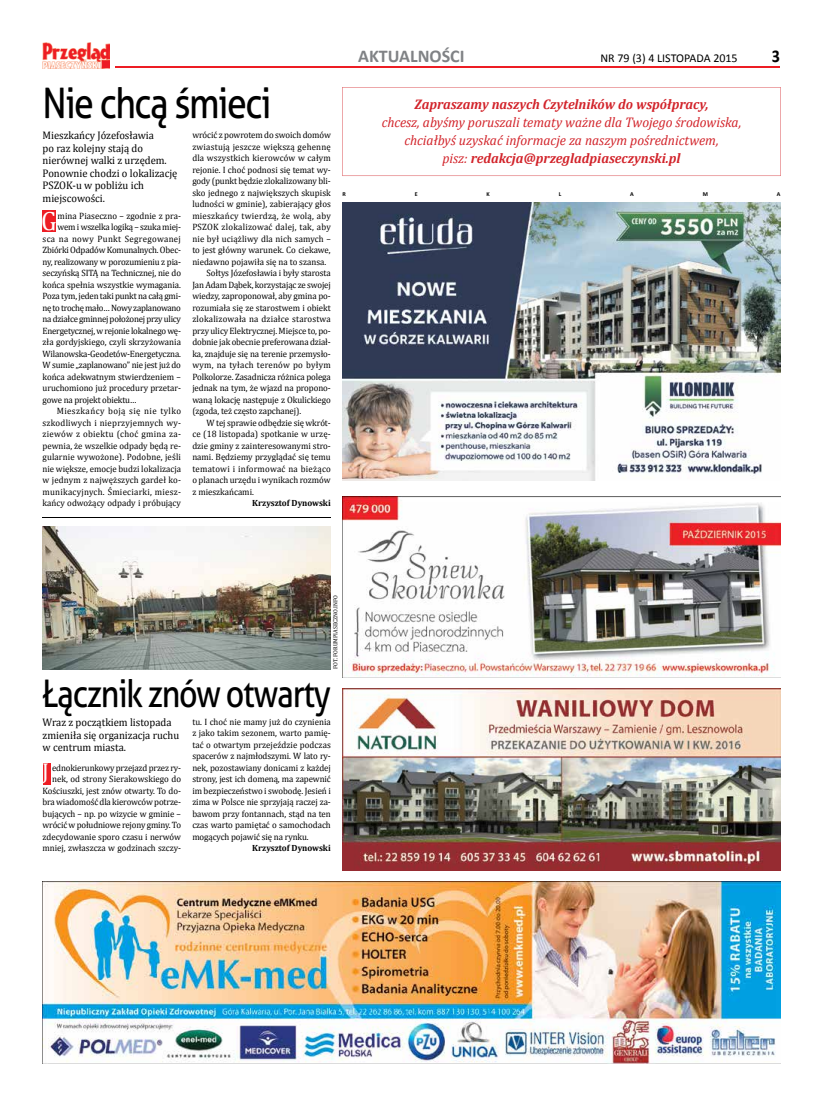
<style>
.page{position:relative;width:820px;height:1106px;background:#fff}
.page>*{position:absolute;margin:0;border:0;box-sizing:border-box;transform-origin:0 0}
.t1{font:42px "Aller";letter-spacing:-.04em;color:#000;scale:.85 1}
.t2{font:38px "Aller";letter-spacing:-.04em;color:#000;scale:.85 1}
.t3{font:26.5px "Cambria";color:#fff;scale:.96 1}
.t4{font:23px "Cambria";color:#fff;scale:.96 1}
.t5{font:700 18px "Calibri";color:#808285}
.t6{font:700 18px "Calibri";color:#000;scale:.9 1}
.t7{font:italic 14px/18px "Cambria";color:#d2232a;text-align:center;scale:.96 1}
.t8{font:italic 700 14px "Cambria";color:#d2232a;scale:.96 1}
.t9{font:12px "Calibri";color:#000}
.t10{font:11px/12.5px "Cambria";color:#000;scale:.96 1}
.t11{font:9.2px/11.5px "Cambria";letter-spacing:-.005em;color:#000;text-align:right;scale:.96 1}
.t12{font:9.2px "Cambria";letter-spacing:.025em;color:#000;scale:.96 1}
.t13{font:9.2px "Cambria";letter-spacing:.015em;color:#000;scale:.96 1}
.t14{font:9.2px "Cambria";letter-spacing:.03em;color:#000;scale:.96 1}
.t15{font:9.2px "Cambria";letter-spacing:.02em;color:#000;scale:.96 1}
.t16{font:9.2px "Cambria";letter-spacing:-.025em;color:#000;scale:.96 1}
.t17{font:9.2px "Cambria";letter-spacing:-.03em;color:#000;scale:.96 1}
.t18{font:9.2px "Cambria";letter-spacing:.035em;color:#000;scale:.96 1}
.t19{font:9.2px "Cambria";letter-spacing:.045em;color:#000;scale:.96 1}
.t20{font:700 9px "Cambria";color:#000;scale:.96 1}
.t21{font:6px "Cambria";color:#000;scale:.96 1}
.t22{font:700 6px "Calibri";color:#000}
.s1{font-weight:700}
</style>
<div class="page">
<hr style="left:43px;top:66px;width:737px;height:2px;background:#ed1d24">
<div style="left:43px;top:42px;width:71px;height:26px;background:#fff"></div>
<img style="left:43px;top:42px;width:67px;height:26px">
<img style="left:43px;top:882px;width:736px;height:181px">
<div style="left:43px;top:211px;width:13px;height:21px;background:#ed1d24"></div>
<div style="left:43px;top:763px;width:7px;height:21px;background:#ed1d24"></div>
<img style="left:43px;top:526px;width:288px;height:143px">
<hr style="left:43px;top:517px;width:288px;height:1px;background:#000">
<img style="left:342px;top:496px;width:438px;height:181px">
<img style="left:342px;top:688px;width:438px;height:182px">
<img style="left:342px;top:203px;width:438px;height:277px">
<svg style="left:342px;top:87px;width:438px;height:89px"></svg>
<h1 class="t1" style="left:43px;top:78px;width:271px">Nie chcą śmieci</h1>
<p class="t10" style="left:43px;top:129px;width:142px">Mieszkańcy Józefosławia<br>po raz kolejny stają do nierównej walki z urzędem.<br>Ponownie chodzi o lokalizację<br>PSZOK-u w pobliżu ich miejscowości.</p>
<h3 class="t3" style="left:41px;top:205px;width:18px">G</h3>
<p class="t11" style="left:58px;top:210px;width:130px">mina Piaseczno – zgodnie z pra-</p>
<p class="t11" style="left:58px;top:221px;width:130px">wem i wszelka logiką – szuka miej-</p>
<p class="t18" style="left:43px;top:233px;width:146px">sca na nowy Punkt Segregowanej</p>
<p class="t11" style="left:43px;top:244px;width:146px">Zbiórki Odpadów Komunalnych. Obec-</p>
<p class="t11" style="left:43px;top:256px;width:146px">ny, realizowany w porozumieniu z pia-</p>
<p class="t11" style="left:43px;top:267px;width:146px">seczyńską SITĄ na Technicznej, nie do</p>
<p class="t11" style="left:43px;top:279px;width:146px">końca spełnia wszystkie wymagania.</p>
<p class="t11" style="left:43px;top:290px;width:146px">Poza tym, jeden taki punkt na całą gmi-</p>
<p class="t17" style="left:43px;top:302px;width:146px">nę to trochę mało… Nowy zaplanowano</p>
<p class="t16" style="left:43px;top:313px;width:146px">na działce gminnej położonej przy ulicy</p>
<p class="t11" style="left:43px;top:325px;width:146px">energetycznej, w rejonie lokalnego wę-</p>
<p class="t11" style="left:43px;top:336px;width:146px">zła gordyjskiego, czyli skrzyżowania</p>
<p class="t11" style="left:43px;top:348px;width:146px">Wilanowska-Geodetów-energetyczna.</p>
<p class="t11" style="left:43px;top:359px;width:146px">W sumie „zaplanowano” nie jest już do</p>
<p class="t11" style="left:43px;top:371px;width:146px">końca adekwatnym stwierdzeniem –</p>
<p class="t11" style="left:43px;top:382px;width:146px">uruchomiono już procedury przetar-</p>
<p class="t11" style="left:43px;top:394px;width:99px">gowe na projekt obiektu…</p>
<p class="t19" style="left:57px;top:405px;width:131px">Mieszkańcy boją się nie tylko</p>
<p class="t12" style="left:43px;top:417px;width:146px">szkodliwych i nieprzyjemnych wy-</p>
<p class="t14" style="left:43px;top:428px;width:146px">ziewów z obiektu (choć gmina za-</p>
<p class="t11" style="left:43px;top:440px;width:146px">pewnia, że wszelkie odpady będą re-</p>
<p class="t13" style="left:43px;top:451px;width:146px">gularnie wywożone). Podobne, jeśli</p>
<p class="t11" style="left:43px;top:463px;width:146px">nie większe, emocje budzi lokalizacja</p>
<p class="t13" style="left:43px;top:474px;width:146px">w jednym z najwęższych gardeł ko-</p>
<p class="t14" style="left:43px;top:486px;width:146px">munikacyjnych. Śmieciarki, miesz-</p>
<p class="t11" style="left:43px;top:497px;width:146px">kańcy odwożący odpady i próbujący</p>
<p class="t11" style="left:192px;top:129px;width:146px">wrócić z powrotem do swoich domów</p>
<p class="t15" style="left:192px;top:141px;width:146px">zwiastują jeszcze większą gehennę</p>
<p class="t13" style="left:192px;top:152px;width:146px">dla wszystkich kierowców w całym</p>
<p class="t11" style="left:192px;top:164px;width:146px">rejonie. I choć podnosi się temat wy-</p>
<p class="t11" style="left:192px;top:175px;width:146px">gody (punkt będzie zlokalizowany bli-</p>
<p class="t11" style="left:192px;top:187px;width:146px">sko jednego z największych skupisk</p>
<p class="t11" style="left:192px;top:198px;width:146px">ludności w gminie), zabierający głos</p>
<p class="t12" style="left:192px;top:210px;width:146px">mieszkańcy twierdzą, że wolą, aby</p>
<p class="t12" style="left:192px;top:221px;width:146px">PSZOK zlokalizować dalej, tak, aby</p>
<p class="t13" style="left:192px;top:233px;width:146px">nie był uciążliwy dla nich samych –</p>
<p class="t11" style="left:192px;top:244px;width:146px">to jest główny warunek. Co ciekawe,</p>
<p class="t11" style="left:192px;top:256px;width:141px">niedawno pojawiła się na to szansa.</p>
<p class="t11" style="left:206px;top:267px;width:131px">Sołtys Józefosławia i były starosta</p>
<p class="t11" style="left:192px;top:279px;width:146px">Jan Adam Dąbek, korzystając ze swojej</p>
<p class="t11" style="left:192px;top:290px;width:146px">wiedzy, zaproponował, aby gmina po-</p>
<p class="t11" style="left:192px;top:302px;width:146px">rozumiała się ze starostwem i obiekt</p>
<p class="t15" style="left:192px;top:313px;width:146px">zlokalizowała na działce starostwa</p>
<p class="t11" style="left:192px;top:325px;width:146px">przy ulicy elektrycznej. Miejsce to, po-</p>
<p class="t11" style="left:192px;top:336px;width:146px">dobnie jak obecnie preferowana dział-</p>
<p class="t11" style="left:192px;top:348px;width:146px">ka, znajduje się na terenie przemysło-</p>
<p class="t14" style="left:192px;top:359px;width:146px">wym, na tyłach terenów po byłym</p>
<p class="t11" style="left:192px;top:371px;width:146px">Polkolorze. Zasadnicza różnica polega</p>
<p class="t11" style="left:192px;top:382px;width:146px">jednak na tym, że wjazd na propono-</p>
<p class="t11" style="left:192px;top:394px;width:146px">waną lokację następuje z Okulickiego</p>
<p class="t11" style="left:192px;top:405px;width:115px">(zgoda, też często zapchanej).</p>
<p class="t11" style="left:206px;top:417px;width:131px">W tej sprawie odbędzie się wkrót-</p>
<p class="t11" style="left:192px;top:428px;width:146px">ce (18 listopada) spotkanie w urzę-</p>
<p class="t11" style="left:192px;top:440px;width:146px">dzie gminy z zainteresowanymi stro-</p>
<p class="t11" style="left:192px;top:451px;width:146px">nami. Będziemy przyglądać się temu</p>
<p class="t12" style="left:192px;top:463px;width:146px">tematowi i informować na bieżąco</p>
<p class="t11" style="left:192px;top:474px;width:146px">o planach urzędu i wynikach rozmów</p>
<p class="t11" style="left:192px;top:486px;width:66px">z mieszkańcami.</p>
<p class="t20" style="left:252px;top:497px;width:83px">Krzysztof Dynowski</p>
<h3 class="t5" style="left:358px;top:45px;width:108px">AKTUALNOŚCI</h3>
<h3 class="t9" style="left:600px;top:51px;width:139px">NR 79 (3) 4 LISTOPADA 2015</h3>
<h3 class="t6" style="left:771px;top:45px;width:11px">3</h3>
<h3 class="t8" style="left:414px;top:95px;width:308px">Zapraszamy naszych Czytelników do współpracy,</h3>
<h3 class="t7" style="left:381px;top:113px;width:376px">chcesz, abyśmy poruszali tematy ważne dla Twojego środowiska, chciałbyś uzyskać informacje za naszym pośrednictwem,<br>pisz: <span class="s1">redakcja@przegladpiaseczynski.pl</span></h3>
<p class="t22" style="left:342px;top:190px;width:5px">R</p>
<p class="t22" style="left:414px;top:190px;width:4px">E</p>
<p class="t22" style="left:486px;top:190px;width:5px">K</p>
<p class="t22" style="left:558px;top:190px;width:4px">L</p>
<p class="t22" style="left:630px;top:190px;width:5px">A</p>
<p class="t22" style="left:702px;top:190px;width:7px">M</p>
<p class="t22" style="left:776px;top:190px;width:5px">A</p>
<p class="t21" style="left:331px;top:668px;width:78px;rotate:-90deg">FOT. FORUMPIASeCZNO.INFO</p>
<h2 class="t2" style="left:43px;top:670px;width:340px">Łącznik znów otwarty</h2>
<p class="t10" style="left:43px;top:716px;width:144px">Wraz z początkiem listopada zmieniła się organizacja ruchu w centrum miasta.</p>
<h3 class="t4" style="left:42px;top:758px;width:9px">J</h3>
<p class="t11" style="left:43px;top:762px;width:146px">ednokierunkowy przejazd przez ry&shy;nek, od strony Sierakowskiego do Kościuszki, jest znów otwarty. To do&shy;bra wiadomość dla kierowców potrze&shy;bujących – np. po wizycie w gminie – wrócić w południowe rejony gminy. To zdecydowanie sporo czasu i nerwów mniej, zwłaszcza w godzinach szczy-</p>
<p class="t11" style="left:192px;top:716px;width:146px;text-align:justify">tu. I choć nie mamy już do czynienia z jako takim sezonem, warto pamię&shy;tać o otwartym przejeździe podczas spacerów z najmłodszymi. W lato ry&shy;nek, pozostawiany donicami z każdej strony, jest ich domeną, ma zapewnić im bezpieczeństwo i swobodę. Jesień i zima w Polsce nie sprzyjają raczej za&shy;bawom przy fontannach, stąd na ten czas warto pamiętać o samochodach mogących pojawić się na rynku.</p>
<p class="t20" style="left:252px;top:842px;width:83px">Krzysztof Dynowski</p>
</div>
